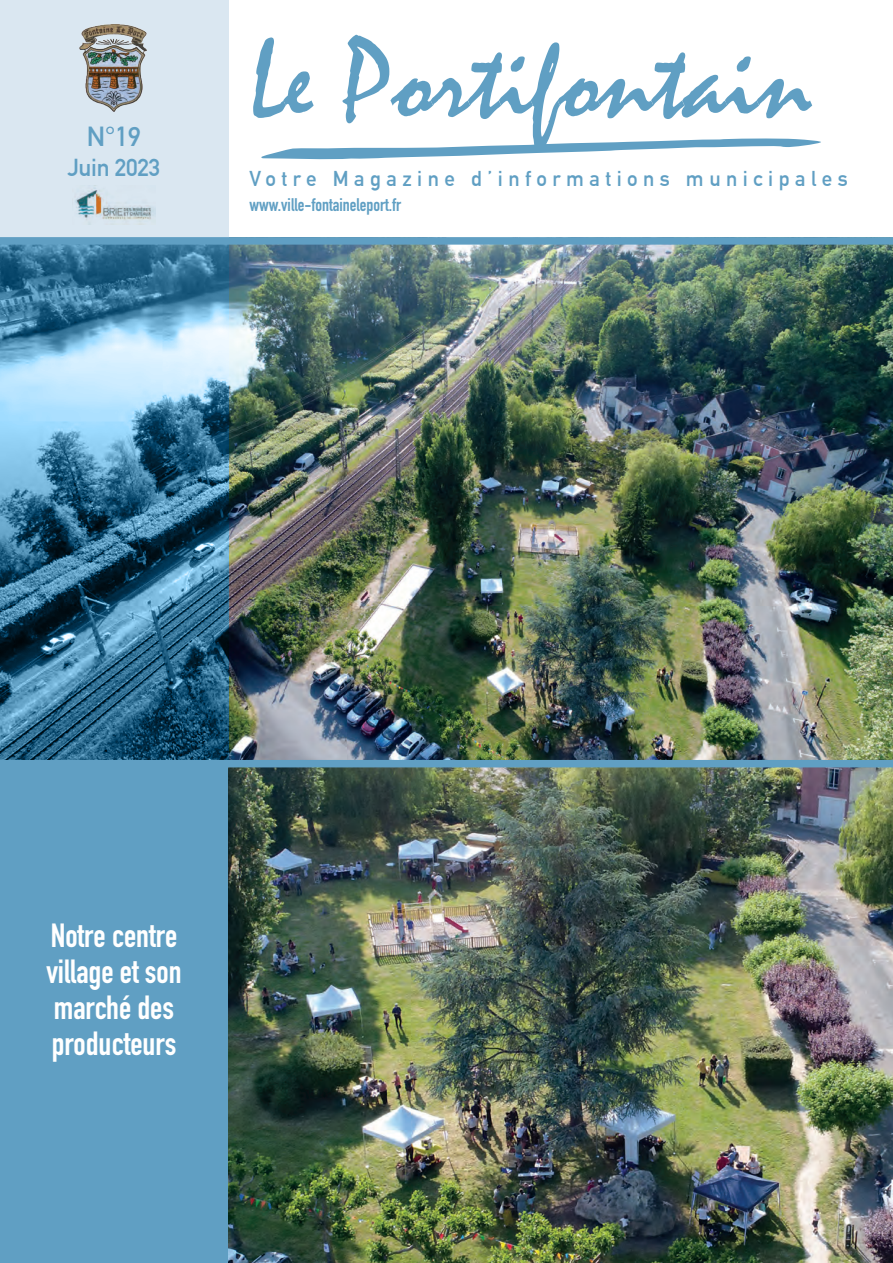
<style>
.page{position:relative;width:893px;height:1263px;background:#fff}
.page>*{position:absolute;margin:0;border:0;box-sizing:border-box;transform-origin:0 0}
.t1{font:114px "Mistral";color:#609fc3}
.t2{font:700 33px/36px "DIN Condensed";color:#fff}
.t3{font:700 27px "DIN Alternate";color:#609fc3}
.t4{font:700 24px "DIN Alternate";letter-spacing:-.01em;color:#609fc3}
.t5{font:700 21px "DIN Alternate";letter-spacing:.26em;color:#609fc3}
.t6{font:700 18px "DIN Condensed";color:#609fc3}
</style>
<div class="page">
<img style="left:228px;top:244px;width:664px;height:515px">
<svg style="left:0;top:244px;width:228px;height:1018px;background:#548eb0"></svg>
<div style="left:0;top:0;width:228px;height:241px;background:#dae7f1"></div>
<img style="left:79px;top:24px;width:68px;height:88px">
<svg style="left:261px;top:138px;width:560px;height:22px"></svg>
<div style="left:0;top:803px;width:892px;height:8px;background:#609fc3"></div>
<div style="left:0;top:237px;width:892px;height:7px;background:#609fc3"></div>
<img style="left:75px;top:187px;width:81px;height:37px">
<img style="left:228px;top:767px;width:664px;height:495px">
<div style="left:0;top:759px;width:892px;height:8px;background:#609fc3"></div>
<p class="t3" style="left:87px;top:115px;width:56px">N°19</p>
<p class="t4" style="left:68px;top:149px;width:94px">Juin 2023</p>
<h1 class="t1" style="left:249px;top:12px;width:563px">Le Portifontain</h1>
<p class="t5" style="left:249px;top:162px;width:599px">Votre Magazine d’informations municipales</p>
<p class="t6" style="left:249px;top:192px;width:153px">www.ville-fontaineleport.fr</p>
<p class="t2" style="left:46px;top:917px;width:137px">Notre centre village et son marché des producteurs</p>
</div>
